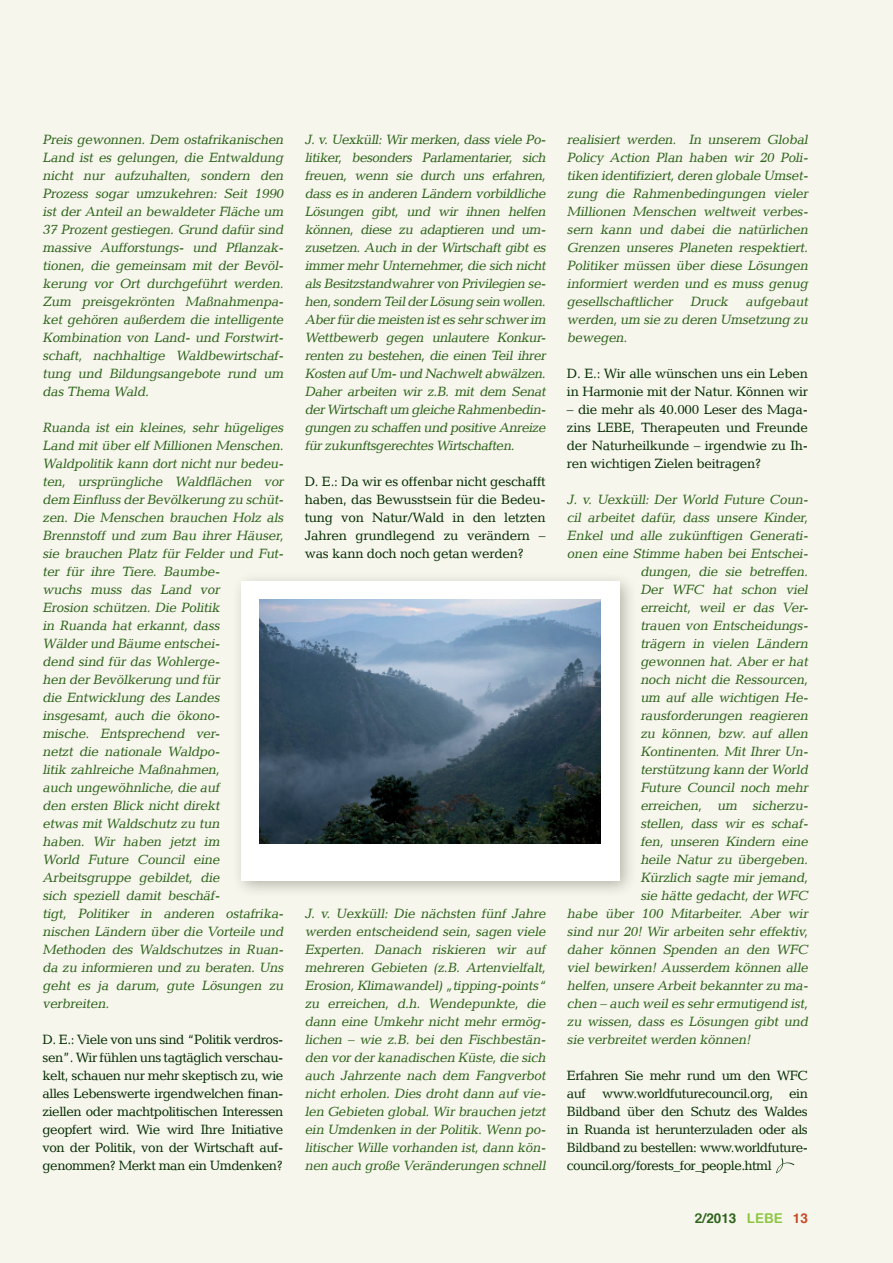
<style>
.page{position:relative;width:893px;height:1263px;background:#f7f6ed}
.page>*{position:absolute;margin:0;border:0;box-sizing:border-box;transform-origin:0 0}
.t1{font:italic 13.5px/18px "Candida LT";color:#2d631a;text-align:justify}
.t2{font:13.5px/18px "Candida LT";letter-spacing:-.02em;color:#032c00;text-align:justify}
.t3{font:700 13.5px "Helvetica";color:#2d631a}
.s1{font-family:"Arial Rounded MT Bold";font-weight:400}
.s2{font-family:"Arial Rounded MT Bold";font-weight:400;color:#8bc63e}
.s3{color:#c74925}
</style>
<div class="page">
<div style="left:230px;top:570px;width:407px;height:328px;background:#1f1c06;opacity:.3"></div>
<div style="left:241px;top:581px;width:378px;height:299px;background:#fff"></div>
<img style="left:259px;top:600px;width:342px;height:243px">
<svg style="left:776px;top:1158px;width:18px;height:15px"></svg>
<p class="t1" style="left:43px;top:130px;width:245px">Preis gewonnen. Dem ostafrikanischen Land ist es gelungen, die Entwaldung nicht nur aufzuhalten, sondern den Prozess sogar umzukehren: Seit 1990 ist der Anteil an bewaldeter Fläche um 37 Prozent gestiegen. Grund dafür sind massive Aufforstungs- und Pflanzak&shy;tionen, die gemeinsam mit der Bevöl&shy;kerung vor Ort durchgeführt werden.<br>Zum preisgekrönten Maßnahmenpa&shy;ket gehören außerdem die intelligente Kombination von Land- und Forstwirt&shy;schaft, nachhaltige Waldbewirtschaf&shy;tung und Bildungsangebote rund um das Thema Wald.</p>
<p class="t1" style="left:43px;top:418px;width:245px;text-align:left">Ruanda ist ein kleines, sehr hügeliges<br>Land mit über elf Millionen Menschen.<br>Waldpolitik kann dort nicht nur bedeu&shy;ten, ursprüngliche Waldflächen vor dem Einfluss derBevölkerung zu schüt&shy;zen. Die Menschen brauchen Holz als<br>Brennstoff und zum Bau ihrer Häuser, sie brauchen Platz für Felder und Fut&shy;ter für ihre Tiere. Baumbe-<br>wuchs muss das Land vor<br>Erosion schützen. Die Politik<br>in Ruanda hat erkannt, dass<br>Wälderund Bäume entschei-<br>dend sind für das Wohlerge-<br>hen derBevölkerung und für<br>die Entwicklung des Landes insgesamt, auch die ökono-<br>mische. Entsprechend ver-<br>netzt die nationale Waldpo-<br>litik zahlreiche Maßnahmen,<br>auch ungewöhnliche,die auf<br>den ersten Blick nicht direkt<br>etwas mit Waldschutz zu tun<br>haben. Wir haben j etzt im<br>World Future Council eine<br>Arbeitsgruppe gebildet, die<br>sich speziell damit beschäf-<br>tigt, Politiker in anderen ostafrika&shy;nischen Ländern über die Vorteile und<br>Methoden des Waldschutzes in Ruan&shy;da zu informieren und zu beraten. Uns geht es j a darum, gute Lösungen zu verbreiten.</p>
<p class="t2" style="left:43px;top:1030px;width:242px">D. E.: Viele von uns sind “Politik verdros&shy;sen”. Wir fühlen uns tagtäglich verschau&shy;kelt, schauen nur mehr skeptisch zu, wie alles Lebenswerte irgendwelchen finan&shy;ziellen oder machtpolitischen Interessen geopfert wird. Wie wird Ihre Initiative von der Politik, von der Wirtschaft auf&shy;genommen? Merkt man ein Umdenken?</p>
<p class="t1" style="left:305px;top:130px;width:245px">J.v.Uexküll:Wirmerken,dassviele Po&shy;litiker, besonders Parlamentarier, sich freuen, wenn sie durch uns erfahren, dass es in anderen Ländern vorbildliche Lösungen gibt, und wir ihnen helfen können, diese zu adaptieren und um&shy;zusetzen. Auch in der Wirtschaft gibt es immermehrUnternehmer,die sich nicht alsBesitzstandwahrervon Privilegien se&shy;hen,sondern TeilderLösung sein wollen.<br>Aberfürdie meisten istessehrschwerim Wettbewerb gegen unlautere Konkur&shy;renten zu bestehen, die einen Teil ihrer Kosten aufUm-und Nachweltabwälzen.<br>Daher arbeiten wir z.B. mit dem Senat derWirtschaftum gleiche Rahmenbedin&shy;gungen zu schaffen und positive Anreize fürzukunftsgerechtesWirtschaften.</p>
<p class="t2" style="left:305px;top:472px;width:242px">D. E.: Da wir es offenbar nicht geschafft haben, das Bewusstsein für die Bedeu&shy;tung von Natur/Wald in den letzten Jahren grundlegend zu verändern – was kann doch noch getan werden?</p>
<p class="t1" style="left:305px;top:904px;width:245px">J. v. Uexküll: Die nächsten fünf Jahre werden entscheidend sein, sagen viele Experten. Danach riskieren wir auf mehreren Gebieten (z.B. Artenvielfalt, Erosion,Klimawandel)„tipping-points“ zu erreichen, d.h. Wendepunkte, die dann eine Umkehr nicht mehr ermög&shy;lichen – wie z.B. bei den Fischbestän&shy;den vorderkanadischen Küste,die sich auch Jahrzente nach dem Fangverbot nicht erholen. Dies droht dann auf vie&shy;len Gebieten global.Wirbrauchen j etzt ein Umdenken in der Politik. Wenn po&shy;litischer Wille vorhanden ist, dann kön&shy;nen auch große Veränderungen schnell</p>
<p class="t1" style="left:567px;top:130px;width:245px">realisiert werden. In unserem Global Policy Action Plan haben wir 20 Poli&shy;tiken identifiziert,deren globale Umset&shy;zung die Rahmenbedingungen vieler Millionen Menschen weltweit verbes&shy;sern kann und dabei die natürlichen Grenzen unseres Planeten respektiert.<br>Politiker müssen über diese Lösungen informiert werden und es muss genug gesellschaftlicher Druck aufgebaut werden,um sie zu deren Umsetzung zu bewegen.</p>
<p class="t2" style="left:567px;top:364px;width:242px">D. E.: Wir alle wünschen uns ein Leben in Harmonie mit der Natur. Können wir</p>
<p class="t2" style="left:567px;top:400px;width:242px">– die mehr als 40.000 Leser des Maga&shy;zins LEBE, Therapeuten und Freunde der Naturheilkunde – irgendwie zu Ih&shy;ren wichtigen Zielen beitragen?</p>
<p class="t1" style="left:567px;top:490px;width:245px">J. v. Uexküll: Der World Future Coun-</p>
<p class="t1" style="left:567px;top:508px;width:245px">cil arbeitet dafür, dass unsere Kinder,</p>
<p class="t1" style="left:567px;top:526px;width:245px">Enkel und alle zukünftigen Generati-</p>
<p class="t1" style="left:567px;top:544px;width:245px">onen eine Stimme haben bei Entschei-</p>
<p class="t1" style="left:640px;top:562px;width:172px">dungen, die sie betreffen.</p>
<p class="t1" style="left:640px;top:580px;width:172px">Der WFC hat schon viel</p>
<p class="t1" style="left:640px;top:598px;width:172px">erreicht, weil er das Ver-</p>
<p class="t1" style="left:640px;top:616px;width:172px">trauen von Entscheidungs-</p>
<p class="t1" style="left:640px;top:634px;width:172px">trägern in vielen Ländern</p>
<p class="t1" style="left:640px;top:652px;width:172px">gewonnen hat. Aber er hat</p>
<p class="t1" style="left:640px;top:670px;width:172px">noch nicht die Ressourcen,</p>
<p class="t1" style="left:640px;top:688px;width:172px">um auf alle wichtigen He-</p>
<p class="t1" style="left:640px;top:706px;width:172px">rausforderungen reagieren</p>
<p class="t1" style="left:640px;top:724px;width:172px">zu können, bzw. auf allen</p>
<p class="t1" style="left:640px;top:742px;width:172px">Kontinenten. Mit Ihrer Un-</p>
<p class="t1" style="left:640px;top:760px;width:172px">terstützung kann derWorld</p>
<p class="t1" style="left:640px;top:778px;width:172px">Future Council noch mehr</p>
<p class="t1" style="left:640px;top:796px;width:172px">erreichen, um sicherzu-</p>
<p class="t1" style="left:640px;top:814px;width:172px">stellen, dass wir es schaf-</p>
<p class="t1" style="left:640px;top:832px;width:172px">fen, unseren Kindern eine</p>
<p class="t1" style="left:640px;top:850px;width:172px">heile Natur zu übergeben.</p>
<p class="t1" style="left:640px;top:868px;width:172px">Kürzlich sagte mir j emand,</p>
<p class="t1" style="left:640px;top:886px;width:172px">sie hätte gedacht, der WFC</p>
<p class="t1" style="left:567px;top:904px;width:245px">habe über 100 Mitarbeiter. Aber wir</p>
<p class="t1" style="left:567px;top:922px;width:245px">sind nur 20! Wir arbeiten sehr effektiv,</p>
<p class="t1" style="left:567px;top:940px;width:245px">daher können Spenden an den WFC</p>
<p class="t1" style="left:567px;top:958px;width:245px">viel bewirken! Ausserdem können alle</p>
<p class="t1" style="left:567px;top:976px;width:245px">helfen,unsere Arbeitbekannterzu ma-</p>
<p class="t1" style="left:567px;top:994px;width:245px">chen – auch weiles sehrermutigend ist,</p>
<p class="t1" style="left:567px;top:1012px;width:245px">zu wissen, dass es Lösungen gibt und</p>
<p class="t1" style="left:567px;top:1030px;width:188px">sie verbreitetwerden können!</p>
<p class="t2" style="left:567px;top:1066px;width:242px">Erfahren Sie mehr rund um den WFC auf www.worldfuturecouncil.org, ein Bildband über den Schutz des Waldes in Ruanda ist herunterzuladen oder als Bildband zu bestellen: www.worldfuture&shy;council.org/forests_for_people.html</p>
<p class="t3" style="left:695px;top:1207px;width:115px"><span class="s1">2</span>/2013 <span class="s2">LEBE</span> <span class="s3">13</span></p>
</div>
